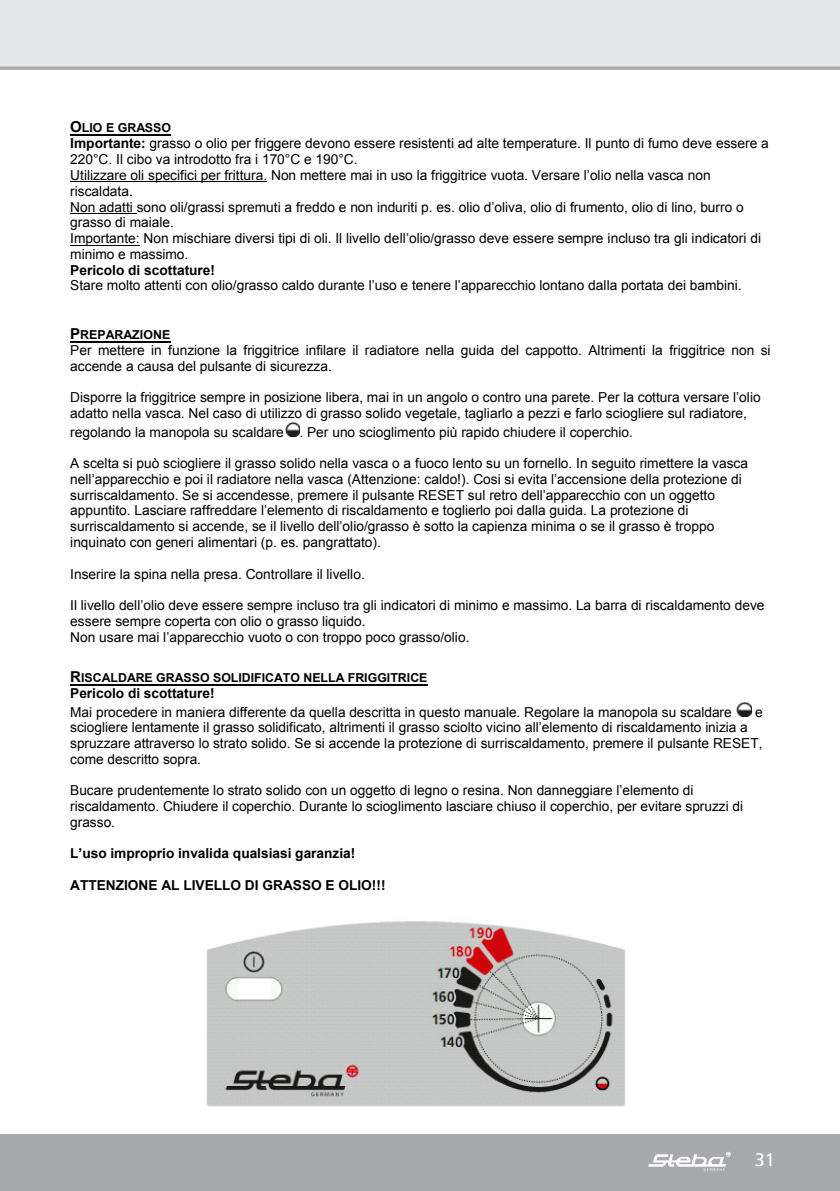
<style>
.page{position:relative;width:840px;height:1191px;background:#fff}
.page>*{position:absolute;margin:0;border:0;box-sizing:border-box;transform-origin:0 0}
.t1{font:18px "Frutiger";color:#fff}
.t2{font:13.8px/15.8px "Arial";color:#000}
.t3{font:700 13.8px "Arial";color:#000}
.t4{font:13.6px/15.8px "Arial";color:#000}
.t5{font:700 13.6px "Arial";color:#000}
.t6{font:700 12.4px "Arial";color:#000}
.s1{font-size:15px}
.s2{font-weight:700}
</style>
<div class="page">
<div style="left:0;top:0;width:839px;height:68px;background:#e6e7e9"></div>
<div style="left:0;top:1134px;width:839px;height:57px;background:#a8a9ad"></div>
<svg style="left:648px;top:1151px;width:82px;height:19px"></svg>
<svg style="left:0;top:66px;width:839px;height:4px;background:#b3b4b8"></svg>
<hr style="left:70px;top:134px;width:101px;height:2px;background:#000">
<hr style="left:70px;top:181px;width:197px;height:1px;background:#000">
<hr style="left:70px;top:213px;width:67px;height:1px;background:#000">
<hr style="left:70px;top:244px;width:70px;height:1px;background:#000">
<hr style="left:70px;top:341px;width:100px;height:1px;background:#000">
<img style="left:285px;top:422px;width:14px;height:14px">
<img style="left:206px;top:921px;width:420px;height:186px">
<hr style="left:70px;top:684px;width:357px;height:1px;background:#000">
<img style="left:736px;top:702px;width:14px;height:14px">
<p class="t6" style="left:70px;top:120px;width:102px"><span class="s1">O</span>LIO E GRASSO</p>
<p class="t2" style="left:70px;top:136px;width:699px"><span class="s2">Importante:</span> grasso o olio per friggere devono essere resistenti ad alte temperature. Il punto di fumo deve essere a 220°C. Il cibo va introdotto fra i 170°C e 190°C.<br>Utilizzare oli specifici per frittura. Non mettere mai in uso la friggitrice vuota. Versare l’olio nella vasca non riscaldata.<br>Non adatti sono oli/grassi spremuti a freddo e non induriti p. es. olio d’oliva, olio di frumento, olio di lino, burro o grasso di maiale.<br>Importante: Non mischiare diversi tipi di oli. Il livello dell’olio/grasso deve essere sempre incluso tra gli indicatori di minimo e massimo.</p>
<p class="t3" style="left:70px;top:261px;width:146px">Pericolo di scottature!</p>
<p class="t2" style="left:70px;top:278px;width:672px">Stare molto attenti con olio/grasso caldo durante l’uso e tenere l’apparecchio lontano dalla portata dei bambini.</p>
<p class="t6" style="left:70px;top:326px;width:101px"><span class="s1">P</span>REPARAZIONE</p>
<p class="t2" style="left:70px;top:342px;width:701px">Per mettere in funzione la friggitrice infilare il radiatore nella guida del cappotto. Altrimenti la friggitrice non si accende a causa del pulsante di sicurezza.</p>
<p class="t2" style="left:70px;top:390px;width:691px">Disporre la friggitrice sempre in posizione libera, mai in un angolo o contro una parete. Per la cottura versare l’olio adatto nella vasca. Nel caso di utilizzo di grasso solido vegetale, tagliarlo a pezzi e farlo sciogliere sul radiatore,</p>
<p class="t2" style="left:70px;top:424px;width:564px">regolando la manopola su scaldare . Per uno scioglimento più rapido chiudere il coperchio.</p>
<p class="t2" style="left:70px;top:455px;width:679px">A scelta si può sciogliere il grasso solido nella vasca o a fuoco lento su un fornello. In seguito rimettere la vasca nell’apparecchio e poi il radiatore nella vasca (Attenzione: caldo!). Cosi si evita l’accensione della protezione di surriscaldamento. Se si accendesse, premere il pulsante RESET sul retro dell’apparecchio con un oggetto appuntito. Lasciare raffreddare l’elemento di riscaldamento e toglierlo poi dalla guida. La protezione di surriscaldamento si accende, se il livello dell’olio/grasso è sotto la capienza minima o se il grasso è troppo inquinato con generi alimentari (p. es. pangrattato).</p>
<p class="t2" style="left:70px;top:566px;width:296px">Inserire la spina nella presa. Controllare il livello.</p>
<p class="t2" style="left:70px;top:597px;width:695px">Il livello dell’olio deve essere sempre incluso tra gli indicatori di minimo e massimo. La barra di riscaldamento deve essere sempre coperta con olio o grasso liquido.<br>Non usare mai l’apparecchio vuoto o con troppo poco grasso/olio.</p>
<p class="t6" style="left:70px;top:669px;width:358px"><span class="s1">R</span>ISCALDARE GRASSO SOLIDIFICATO NELLA FRIGGITRICE</p>
<p class="t5" style="left:70px;top:684px;width:146px">Pericolo di scottature!</p>
<p class="t4" style="left:70px;top:704px;width:662px">Mai procedere in maniera differente da quella descritta in questo manuale. Regolare la manopola su scaldare</p>
<p class="t4" style="left:754px;top:704px;width:9px">e</p>
<p class="t4" style="left:70px;top:719px;width:693px">sciogliere lentamente il grasso solidificato, altrimenti il grasso sciolto vicino all’elemento di riscaldamento inizia a spruzzare attraverso lo strato solido. Se si accende la protezione di surriscaldamento, premere il pulsante RESET, come descritto sopra.</p>
<p class="t4" style="left:70px;top:782px;width:674px">Bucare prudentemente lo strato solido con un oggetto di legno o resina. Non danneggiare l’elemento di riscaldamento. Chiudere il coperchio. Durante lo scioglimento lasciare chiuso il coperchio, per evitare spruzzi di grasso.</p>
<p class="t5" style="left:70px;top:844px;width:286px">L’uso improprio invalida qualsiasi garanzia!</p>
<p class="t5" style="left:70px;top:875px;width:317px">ATTENZIONE AL LIVELLO DI GRASSO E OLIO!!!</p>
<h1 class="t1" style="left:754px;top:1149px;width:22px">31</h1>
</div>
